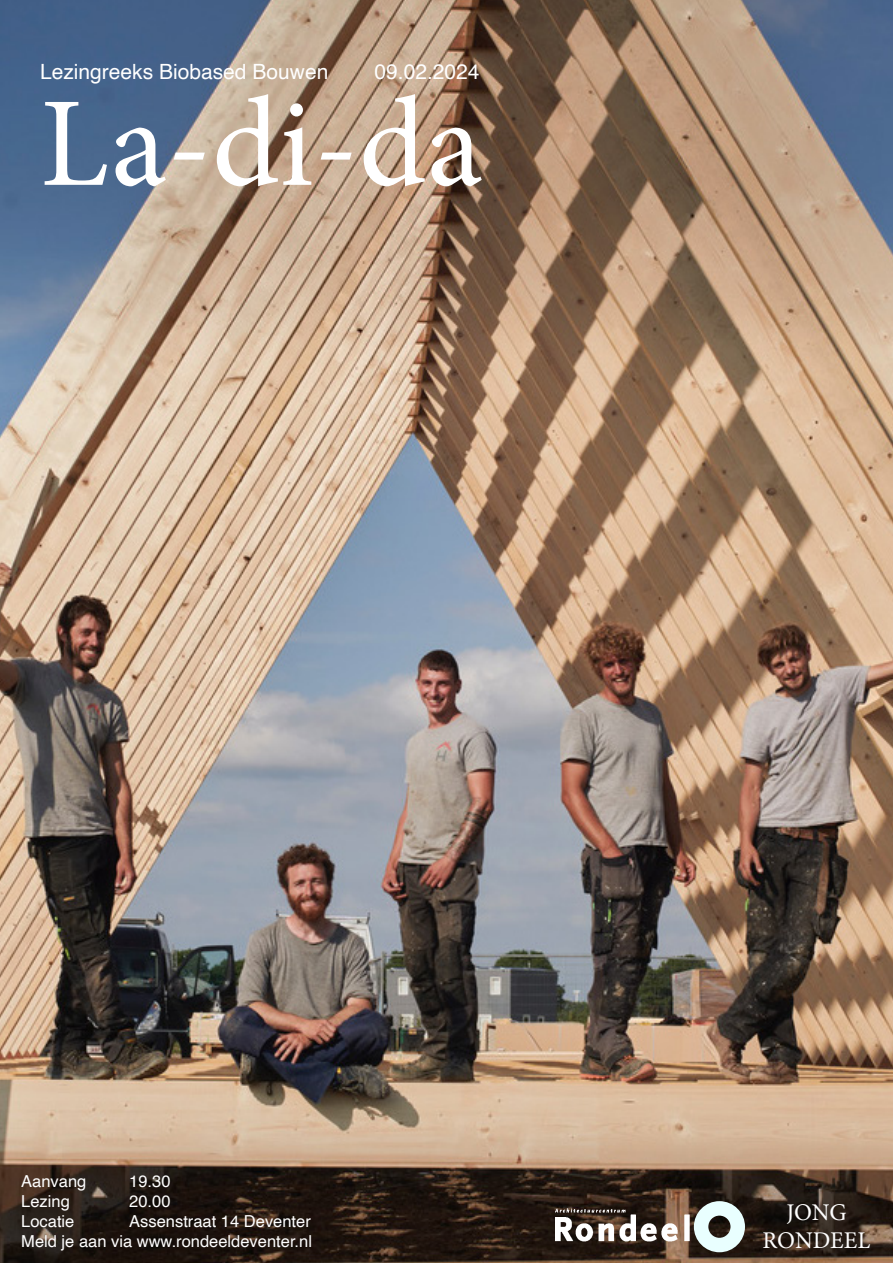
<style>
.page{position:relative;width:893px;height:1263px;background:#fff}
.page>*{position:absolute;margin:0;border:0;box-sizing:border-box;transform-origin:0 0}
.t1{font:127.5px "Minion Pro";color:#fff}
.t2{font:24px "Minion Pro";letter-spacing:-.005em;color:#fff}
.t3{font:21px "Helvetica";color:#fff}
.t4{font:16.5px "Helvetica";color:#fff}
</style>
<div class="page">
<img style="left:0;top:0;width:893px;height:1263px">
<svg style="left:694px;top:1201px;width:51px;height:51px;background:#a0aaa8"></svg>
<img style="left:556px;top:1197px;width:138px;height:59px">
<p class="t3" style="left:40px;top:55px;width:290px">Lezingreeks Biobased Bouwen</p>
<p class="t3" style="left:375px;top:55px;width:107px">09.02.2024</p>
<p class="t1" style="left:40px;top:59px;width:444px">La-di-da</p>
<p class="t4" style="left:21px;top:1168px;width:67px">Aanvang</p>
<p class="t4" style="left:129px;top:1168px;width:43px">19.30</p>
<p class="t4" style="left:21px;top:1188px;width:50px">Lezing</p>
<p class="t4" style="left:129px;top:1188px;width:43px">20.00</p>
<p class="t4" style="left:21px;top:1208px;width:55px">Locatie</p>
<p class="t4" style="left:129px;top:1208px;width:183px">Assenstraat 14 Deventer</p>
<p class="t4" style="left:21px;top:1228px;width:292px">Meld je aan via www.rondeeldeventer.nl</p>
<p class="t2" style="left:786px;top:1196px;width:62px">JONG</p>
<p class="t2" style="left:763px;top:1224px;width:109px">RONDEEL</p>
</div>
